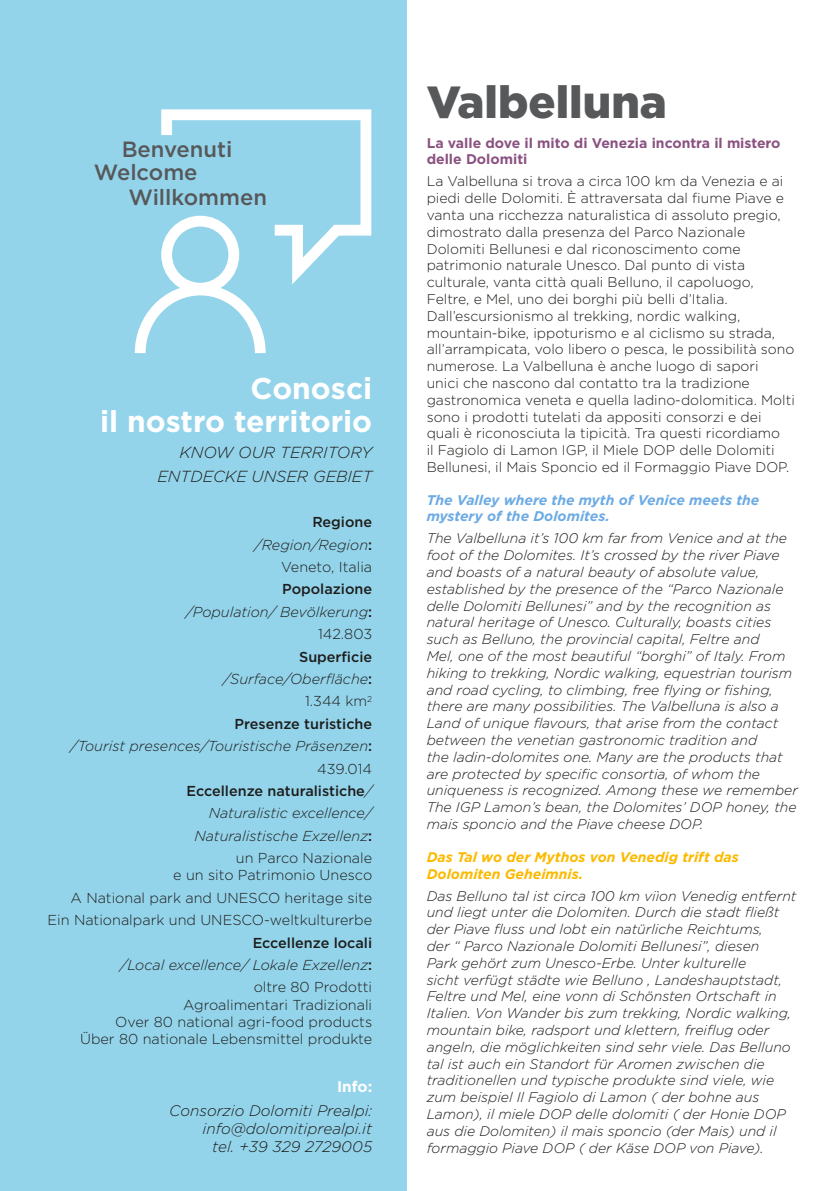
<style>
.page{position:relative;width:840px;height:1191px;background:#fff}
.page>*{position:absolute;margin:0;border:0;box-sizing:border-box;transform-origin:0 0}
.t1{font:900 45px "Gotham HTF";color:#57585a}
.t2{font:700 30px/32.4px "Gotham HTF";color:#fff;text-align:right}
.t3{font:500 22px/47.6px "Gotham HTF";color:#57585a}
.t4{font:italic 300 16px/24.4px "Gotham HTF";color:#1d1d1b;text-align:right}
.t5{font:italic 300 15.4px/23.4px "Gotham HTF";color:#1d1d1b;text-align:right}
.t6{font:italic 300 14.4px/22.4px "Gotham HTF";color:#1d1d1b;text-align:right}
.t7{font:300 14.4px/22.4px "Gotham HTF";color:#1d1d1b;text-align:right}
.t8{font:italic 300 14px/16.8px "Gotham HTF";color:#1d1d1b}
.t9{font:300 14px/16.8px "Gotham HTF";color:#1d1d1b}
.t10{font:italic 700 14px/16.8px "Gotham HTF";color:#6dabe4}
.t11{font:700 14px/16.8px "Gotham HTF";color:#8b5281}
.t12{font:italic 700 14px/16.8px "Gotham HTF";color:#fbba00}
.s1{font-weight:500;font-style:normal}
.s2{font-style:normal}
.s3{font-weight:500}
.s4{font-style:italic}
.s5{font-weight:700;font-style:normal;color:#fff}
</style>
<div class="page">
<div style="left:0;top:0;width:406px;height:1191px;background:#94d4eb"></div>
<svg style="left:134px;top:298px;width:132px;height:56px"></svg>
<svg style="left:161px;top:109px;width:211px;height:189px"></svg>
<p class="t3" style="left:128px;top:125px;width:140px;text-indent:-7px">Benvenuti<br>Willkommen</p>
<p class="t3" style="left:94px;top:148px;width:105px">Welcome</p>
<p class="t2" style="left:100px;top:371px;width:273px">Conosci<br>il nostro territorio</p>
<p class="t4" style="left:157px;top:440px;width:216px">KNOW OUR TERRITORY<br>ENTDECKE UNSER GEBIET</p>
<p class="t6" style="left:71px;top:511px;width:303px"><span class="s1">Regione<br></span>/Region/Region<span class="s1">:<br></span><span class="s2">Veneto, Italia<br></span><span class="s1">Popolazione<br></span>/Population/ Bevölkerung<span class="s1">:<br></span><span class="s2">142.803<br></span><span class="s1">Superficie<br></span>/Surface/Oberfläche<span class="s1">:<br></span><span class="s2">1.344 km</span><sup>2<br></sup><span class="s1">Presenze turistiche<br></span>/Tourist presences/Touristische Präsenzen<span class="s1">:<br></span><span class="s2">439.014<br></span><span class="s1">Eccellenze naturalistiche</span>/<br>Naturalistic excellence/<br>Naturalistische Exzellenz<span class="s1">:<br></span><span class="s2">un Parco Nazionale</span></p>
<p class="t7" style="left:48px;top:864px;width:326px">e un sito Patrimonio Unesco<br>A National park and UNESCO heritage site<br>Ein Nationalpark und UNESCO-weltkulturerbe<br><span class="s3">Eccellenze locali<br></span><span class="s4">/Local excellence/ Lokale Exzellenz</span><span class="s3">:<br></span>oltre 80 Prodotti</p>
<p class="t7" style="left:80px;top:995px;width:293px;line-height:17.2px">Agroalimentari Tradizionali<br>Over 80 national agri-food products<br>Über 80 nationale Lebensmittel produkte</p>
<p class="t5" style="left:169px;top:1075px;width:204px"><span class="s5">Info:<br></span>Consorzio Dolomiti Prealpi:</p>
<p class="t5" style="left:202px;top:1119px;width:171px;line-height:18.4px">info@dolomitiprealpi.it tel. +39 329 2729005</p>
<p class="t1" style="left:426px;top:76px;width:241px">Valbelluna</p>
<p class="t11" style="left:426px;top:134px;width:355px">La valle dove il mito di Venezia incontra il mistero delle Dolomiti</p>
<p class="t9" style="left:426px;top:173px;width:369px">La Valbelluna si trova a circa 100 km da Venezia e ai piedi delle Dolomiti. È attraversata dal fiume Piave e vanta una ricchezza naturalistica di assoluto pregio, dimostrato dalla presenza del Parco Nazionale Dolomiti Bellunesi e dal riconoscimento come patrimonio naturale Unesco. Dal punto di vista culturale, vanta città quali Belluno, il capoluogo, Feltre, e Mel, uno dei borghi più belli d’Italia.<br>Dall’escursionismo al trekking, nordic walking, mountain-bike, ippoturismo e al ciclismo su strada, all’arrampicata, volo libero o pesca, le possibilità sono numerose. La Valbelluna è anche luogo di sapori<br>unici che nascono dal contatto tra la tradizione gastronomica veneta e quella ladino-dolomitica. Molti sono i prodotti tutelati da appositi consorzi e dei quali è riconosciuta la tipicità. Tra questi ricordiamo<br>il Fagiolo di Lamon IGP, il Miele DOP delle Dolomiti Bellunesi, il Mais Sponcio ed il Formaggio Piave DOP.</p>
<p class="t10" style="left:426px;top:491px;width:334px">The Valley where the myth of Venice meets the mystery of the Dolomites.</p>
<p class="t8" style="left:426px;top:530px;width:372px">The Valbelluna it’s 100 km far from Venice and at the foot of the Dolomites. It’s crossed by the river Piave and boasts of a natural beauty of absolute value, established by the presence of the “Parco Nazionale delle Dolomiti Bellunesi” and by the recognition as natural heritage of Unesco. Culturally, boasts cities such as Belluno, the provincial capital, Feltre and<br>Mel, one of the most beautiful “borghi” of Italy. From hiking to trekking, Nordic walking, equestrian tourism and road cycling, to climbing, free flying or fishing, there are many possibilities. The Valbelluna is also a Land of unique flavours, that arise from the contact between the venetian gastronomic tradition and<br>the ladin-dolomites one. Many are the products that are protected by specific consortia, of whom the uniqueness is recognized. Among these we remember The IGP Lamon’s bean, the Dolomites’ DOP honey, the mais sponcio and the Piave cheese DOP.</p>
<p class="t12" style="left:426px;top:848px;width:313px">Das Tal wo der Mythos von Venedig trift das<br>Dolomiten Geheimnis.</p>
<p class="t8" style="left:426px;top:887px;width:371px">Das Belluno tal ist circa 100 km viìon Venedig entfernt und liegt unter die Dolomiten. Durch die stadt fließt der Piave fluss und lobt ein natürliche Reichtums,<br>der “ Parco Nazionale Dolomiti Bellunesi”, diesen<br>Park gehört zum Unesco-Erbe. Unter kulturelle<br>sicht verfügt städte wie Belluno , Landeshauptstadt, Feltre und Mel, eine vonn di Schönsten Ortschaft in Italien. Von Wander bis zum trekking, Nordic walking, mountain bike, radsport und klettern, freiflug oder angeln, die möglichkeiten sind sehr viele. Das Belluno tal ist auch ein Standort für Aromen zwischen die traditionellen und typische produkte sind viele, wie zum beispiel Il Fagiolo di Lamon ( der bohne aus Lamon), il miele DOP delle dolomiti ( der Honie DOP aus die Dolomiten) il mais sponcio (der Mais) und il formaggio Piave DOP ( der Käse DOP von Piave).</p>
</div>
